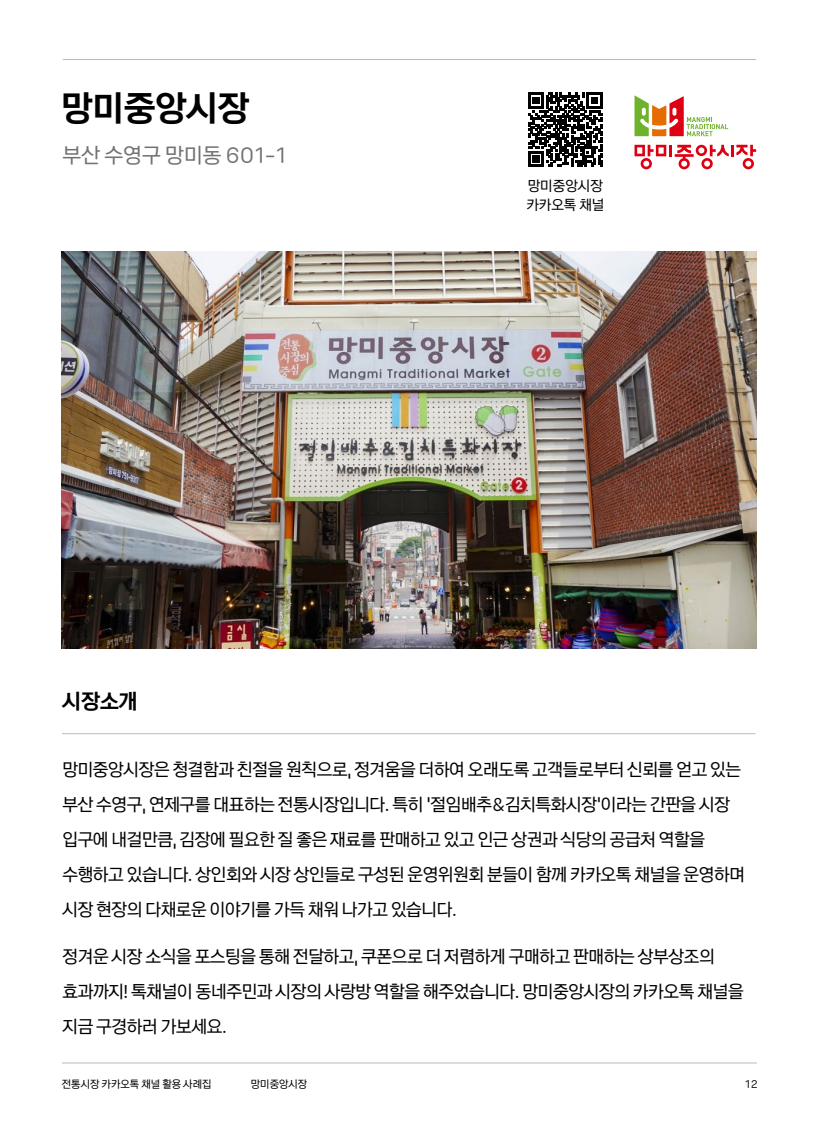
<style>
.page{position:relative;width:819px;height:1141px;background:#fff}
.page>*{position:absolute;margin:0;border:0;box-sizing:border-box;transform-origin:0 0}
.t1{font:700 35px "Kakao Big OTF Extra";color:#000}
.t2{font:21px "Kakao Big OTF Regular";color:#727272}
.t3{font:700 21px "Kakao Big OTF Extra";color:#000}
.t4{font:17.5px/35px "Kakao Big OTF Regular";letter-spacing:-.02em;color:#000}
.t5{font:14px/19.2px "Kakao Big OTF Regular";color:#000}
.t6{font:10.5px "Kakao Big OTF Regular";color:#000}
</style>
<div class="page">
<hr style="left:62px;top:1063px;width:694px;height:1px;background:#bababa">
<img style="left:62px;top:252px;width:694px;height:397px">
<hr style="left:62px;top:733px;width:693px;height:1px;background:#bababa">
<hr style="left:63px;top:59px;width:693px;height:1px;background:#bababa">
<svg style="left:634px;top:96px;width:94px;height:40px"></svg>
<svg style="left:634px;top:145px;width:122px;height:24px"></svg>
<svg style="left:528px;top:92px;width:75px;height:75px"></svg>
<svg style="left:528px;top:93px;width:74px;height:74px"></svg>
<h1 class="t1" style="left:62px;top:85px;width:189px">망미중앙시장</h1>
<p class="t2" style="left:63px;top:141px;width:226px">부산 수영구 망미동 601-1</p>
<p class="t3" style="left:63px;top:688px;width:77px">시장소개</p>
<p class="t5" style="left:526px;top:176px;width:79px">망미중앙시장 카카오톡 채널</p>
<p class="t4" style="left:62px;top:752px;width:684px">망미중앙시장은 청결함과 친절을 원칙으로, 정겨움을 더하여 오래도록 고객들로부터 신뢰를 얻고 있는 부산 수영구, 연제구를 대표하는 전통시장입니다. 특히 '절임배추&amp;김치특화시장'이라는 간판을 시장 입구에 내걸만큼, 김장에 필요한 질 좋은 재료를 판매하고 있고 인근 상권과 식당의 공급처 역할을 수행하고 있습니다. 상인회와 시장 상인들로 구성된 운영위원회 분들이 함께 카카오톡 채널을 운영하며 시장 현장의 다채로운 이야기를 가득 채워 나가고 있습니다.</p>
<p class="t4" style="left:62px;top:938px;width:682px">정겨운 시장 소식을 포스팅을 통해 전달하고, 쿠폰으로 더 저렴하게 구매하고 판매하는 상부상조의 효과까지! 톡채널이 동네주민과 시장의 사랑방 역할을 해주었습니다. 망미중앙시장의 카카오톡 채널을 지금 구경하러 가보세요.</p>
<p class="t6" style="left:62px;top:1078px;width:151px">전통시장 카카오톡 채널 활용 사례집</p>
<p class="t6" style="left:251px;top:1078px;width:58px">망미중앙시장</p>
<p class="t6" style="left:744px;top:1078px;width:14px">12</p>
</div>
